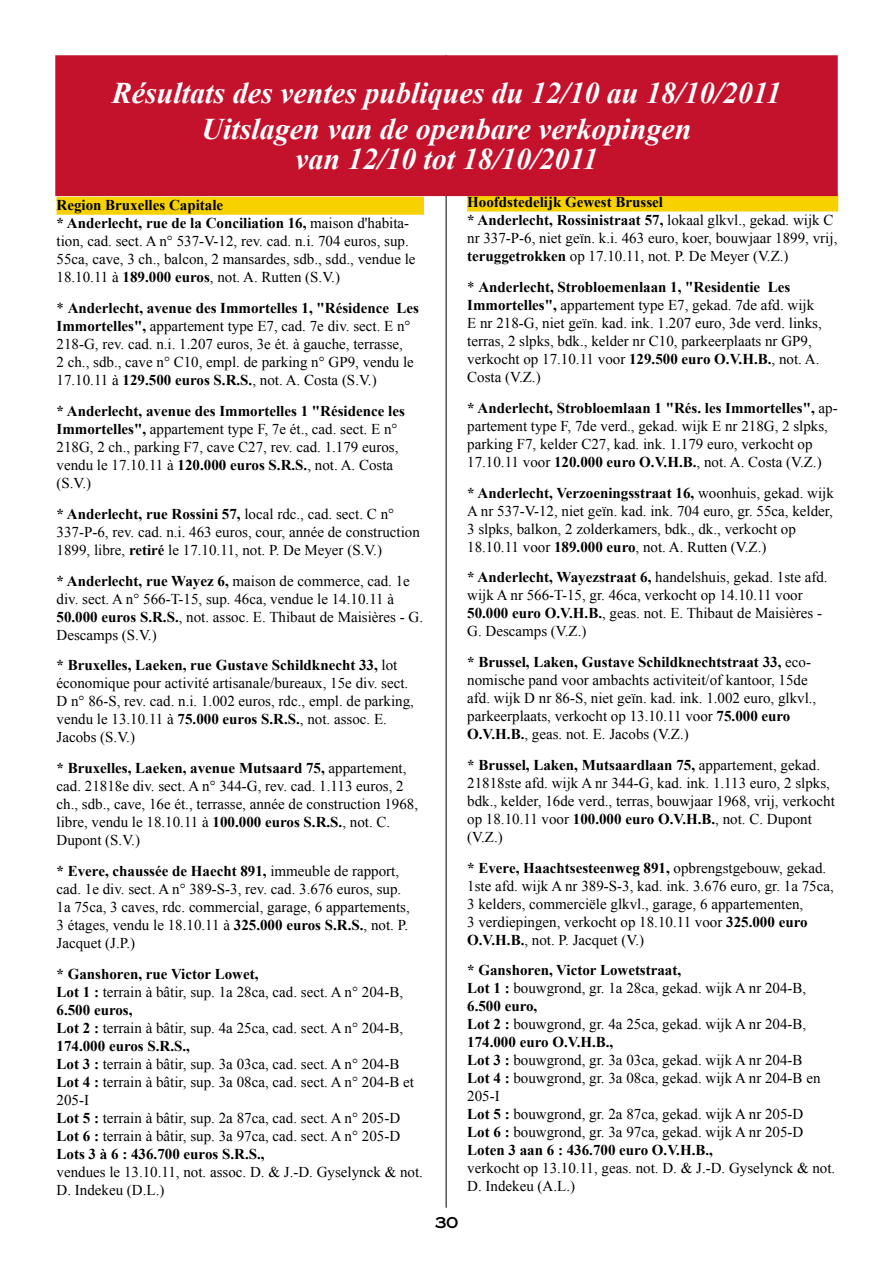
<style>
.page{position:relative;width:893px;height:1263px;background:#fff}
.page>*{position:absolute;margin:0;border:0;box-sizing:border-box;transform-origin:0 0}
.t1{font:italic 700 30px/35.8px "Times New Roman";color:#fff;text-align:center}
.t2{font:15px/18px "Times New Roman";color:#000}
.t3{font:15px "Copperplate Thirty One AB";color:#000}
.s1{font-weight:700}
</style>
<div class="page">
<hr style="left:446px;top:55px;width:1px;height:1153px;background:#000">
<div style="left:57px;top:197px;width:367px;height:18px;background:#f7d200"></div>
<div style="left:467px;top:194px;width:371px;height:18px;background:#f7d200"></div>
<div style="left:56px;top:56px;width:781px;height:139px;background:#c5122c"></div>
<div style="left:55px;top:55px;width:783px;height:141px;border:2px solid #c5122c"></div>
<h1 class="t1" style="left:112px;top:74px;width:671px">Résultats des ventes publiques du 12/10 au 18/10/2011<br>Uitslagen van de openbare verkopingen</h1>
<h1 class="t1" style="left:295px;top:140px;width:304px">van 12/10 tot 18/10/2011</h1>
<p class="t2" style="left:57px;top:196px;width:361px"><span class="s1">Region Bruxelles Capitale<br>* Anderlecht, rue de la Conciliation 16,</span> maison d'habita&shy;tion, cad. sect. A n° 537-V-12, rev. cad. n.i. 704 euros, sup.<br>55ca, cave, 3 ch., balcon, 2 mansardes, sdb., sdd., vendue le 18.10.11 à <span class="s1">189.000 euros</span>, not. A. Rutten (S.V.)</p>
<p class="t2" style="left:57px;top:299px;width:364px">* <span class="s1">Anderlecht, avenue des Immortelles 1, "Résidence Les Immortelles",</span> appartement type E7, cad. 7e div. sect. E n° 218-G, rev. cad. n.i. 1.207 euros, 3e ét. à gauche, terrasse,<br>2 ch., sdb., cave n° C10, empl. de parking n° GP9, vendu le 17.10.11 à <span class="s1">129.500 euros S.R.S.</span>, not. A. Costa (S.V.)</p>
<p class="t2" style="left:57px;top:402px;width:350px"><span class="s1">* Anderlecht, avenue des Immortelles 1 "Résidence les Immortelles",</span> appartement type F, 7e ét., cad. sect. E n° 218G, 2 ch., parking F7, cave C27, rev. cad. 1.179 euros, vendu le 17.10.11 à <span class="s1">120.000 euros S.R.S.</span>, not. A. Costa (S.V.)</p>
<p class="t2" style="left:57px;top:504px;width:365px"><span class="s1">* Anderlecht, rue Rossini 57,</span> local rdc., cad. sect. C n°<br>337-P-6, rev. cad. n.i. 463 euros, cour, année de construction<br>1899, libre, <span class="s1">retiré</span> le 17.10.11, not. P. De Meyer (S.V.)</p>
<p class="t2" style="left:57px;top:571px;width:368px"><span class="s1">* Anderlecht, rue Wayez 6,</span> maison de commerce, cad. 1e div. sect. A n° 566-T-15, sup. 46ca, vendue le 14.10.11 à <span class="s1">50.000 euros S.R.S.</span>, not. assoc. E. Thibaut de Maisières - G.<br>Descamps (S.V.)</p>
<p class="t2" style="left:57px;top:656px;width:359px"><span class="s1">* Bruxelles, Laeken, rue Gustave Schildknecht 33,</span> lot économique pour activité artisanale/bureaux, 15e div. sect.<br>D n° 86-S, rev. cad. n.i. 1.002 euros, rdc., empl. de parking, vendu le 13.10.11 à <span class="s1">75.000 euros S.R.S.</span>, not. assoc. E.<br>Jacobs (S.V.)</p>
<p class="t2" style="left:57px;top:759px;width:363px"><span class="s1">* Bruxelles, Laeken, avenue Mutsaard 75,</span> appartement, cad. 21818e div. sect. A n° 344-G, rev. cad. 1.113 euros, 2 ch., sdb., cave, 16e ét., terrasse, année de construction 1968, libre, vendu le 18.10.11 à <span class="s1">100.000 euros S.R.S.</span>, not. C.<br>Dupont (S.V.)</p>
<p class="t2" style="left:57px;top:861px;width:355px"><span class="s1">* Evere, chaussée de Haecht 891,</span> immeuble de rapport, cad. 1e div. sect. A n° 389-S-3, rev. cad. 3.676 euros, sup.<br>1a 75ca, 3 caves, rdc. commercial, garage, 6 appartements, 3 étages, vendu le 18.10.11 à <span class="s1">325.000 euros S.R.S.</span>, not. P.<br>Jacquet (J.P.)</p>
<p class="t2" style="left:57px;top:964px;width:359px"><span class="s1">* Ganshoren, rue Victor Lowet,<br>Lot 1 :</span> terrain à bâtir, sup. 1a 28ca, cad. sect. A n° 204-B, <span class="s1">6.500 euros,<br>Lot 2 :</span> terrain à bâtir, sup. 4a 25ca, cad. sect. A n° 204-B, <span class="s1">174.000 euros S.R.S.,<br>Lot 3 :</span> terrain à bâtir, sup. 3a 03ca, cad. sect. A n° 204-B <span class="s1">Lot 4 :</span> terrain à bâtir, sup. 3a 08ca, cad. sect. A n° 204-B et 205-I<br><span class="s1">Lot 5 :</span> terrain à bâtir, sup. 2a 87ca, cad. sect. A n° 205-D <span class="s1">Lot 6 :</span> terrain à bâtir, sup. 3a 97ca, cad. sect. A n° 205-D <span class="s1">Lots 3 à 6 : 436.700 euros S.R.S.,</span></p>
<p class="t2" style="left:57px;top:1162px;width:368px">vendues le 13.10.11, not. assoc. D. &amp; J.-D. Gyselynck &amp; not.<br>D. Indekeu (D.L.)</p>
<p class="t3" style="left:435px;top:1213px;width:25px">30</p>
<p class="t2" style="left:467px;top:193px;width:372px"><span class="s1">Hoofdstedelijk Gewest Brussel<br>* Anderlecht, Rossinistraat 57,</span> lokaal glkvl., gekad. wijk C nr 337-P-6, niet geïn. k.i. 463 euro, koer, bouwjaar 1899, vrij, <span class="s1">teruggetrokken</span> op 17.10.11, not. P. De Meyer (V.Z.)</p>
<p class="t2" style="left:467px;top:278px;width:356px">* <span class="s1">Anderlecht, Strobloemenlaan 1, "Residentie Les Immortelles",</span> appartement type E7, gekad. 7de afd. wijk E nr 218-G, niet geïn. kad. ink. 1.207 euro, 3de verd. links, terras, 2 slpks, bdk., kelder nr C10, parkeerplaats nr GP9, verkocht op 17.10.11 voor <span class="s1">129.500 euro O.V.H.B.</span>, not. A.<br>Costa (V.Z.)</p>
<p class="t2" style="left:467px;top:399px;width:372px"><span class="s1">* Anderlecht, Strobloemlaan 1 "Rés. les Immortelles",</span> ap&shy;partement type F, 7de verd., gekad. wijk E nr 218G, 2 slpks, parking F7, kelder C27, kad. ink. 1.179 euro, verkocht op 17.10.11 voor <span class="s1">120.000 euro O.V.H.B.</span>, not. A. Costa (V.Z.)</p>
<p class="t2" style="left:467px;top:483px;width:368px"><span class="s1">* Anderlecht, Verzoeningsstraat 16,</span> woonhuis, gekad. wijk A nr 537-V-12, niet geïn. kad. ink. 704 euro, gr. 55ca, kelder, 3 slpks, balkon, 2 zolderkamers, bdk., dk., verkocht op 18.10.11 voor <span class="s1">189.000 euro</span>, not. A. Rutten (V.Z.)</p>
<p class="t2" style="left:467px;top:568px;width:362px"><span class="s1">* Anderlecht, Wayezstraat 6,</span> handelshuis, gekad. 1ste afd. wijk A nr 566-T-15, gr. 46ca, verkocht op 14.10.11 voor <span class="s1">50.000 euro O.V.H.B.</span>, geas. not. E. Thibaut de Maisières - G. Descamps (V.Z.)</p>
<p class="t2" style="left:467px;top:653px;width:351px"><span class="s1">* Brussel, Laken, Gustave Schildknechtstraat 33,</span> eco&shy;nomische pand voor ambachts activiteit/of kantoor, 15de afd. wijk D nr 86-S, niet geïn. kad. ink. 1.002 euro, glkvl., parkeerplaats, verkocht op 13.10.11 voor <span class="s1">75.000 euro O.V.H.B.</span>, geas. not. E. Jacobs (V.Z.)</p>
<p class="t2" style="left:467px;top:756px;width:369px"><span class="s1">* Brussel, Laken, Mutsaardlaan 75,</span> appartement, gekad.<br>21818ste afd. wijk A nr 344-G, kad. ink. 1.113 euro, 2 slpks, bdk., kelder, 16de verd., terras, bouwjaar 1968, vrij, verkocht op 18.10.11 voor <span class="s1">100.000 euro O.V.H.B.</span>, not. C. Dupont (V.Z.)</p>
<p class="t2" style="left:467px;top:858px;width:368px"><span class="s1">* Evere, Haachtsesteenweg 891,</span> opbrengstgebouw, gekad.<br>1ste afd. wijk A nr 389-S-3, kad. ink. 3.676 euro, gr. 1a 75ca, 3 kelders, commerciële glkvl., garage, 6 appartementen,<br>3 verdiepingen, verkocht op 18.10.11 voor <span class="s1">325.000 euro O.V.H.B.</span>, not. P. Jacquet (V.)</p>
<p class="t2" style="left:467px;top:961px;width:355px"><span class="s1">* Ganshoren, Victor Lowetstraat,<br>Lot 1 :</span> bouwgrond, gr. 1a 28ca, gekad. wijk A nr 204-B, <span class="s1">6.500 euro,<br>Lot 2 :</span> bouwgrond, gr. 4a 25ca, gekad. wijk A nr 204-B, <span class="s1">174.000 euro O.V.H.B.,<br>Lot 3 :</span> bouwgrond, gr. 3a 03ca, gekad. wijk A nr 204-B <span class="s1">Lot 4 :</span> bouwgrond, gr. 3a 08ca, gekad. wijk A nr 204-B en 205-I<br><span class="s1">Lot 5 :</span> bouwgrond, gr. 2a 87ca, gekad. wijk A nr 205-D <span class="s1">Lot 6 :</span> bouwgrond, gr. 3a 97ca, gekad. wijk A nr 205-D <span class="s1">Loten 3 aan 6 : 436.700 euro O.V.H.B.,</span></p>
<p class="t2" style="left:467px;top:1159px;width:370px">verkocht op 13.10.11, geas. not. D. &amp; J.-D. Gyselynck &amp; not.<br>D. Indekeu (A.L.)</p>
</div>
